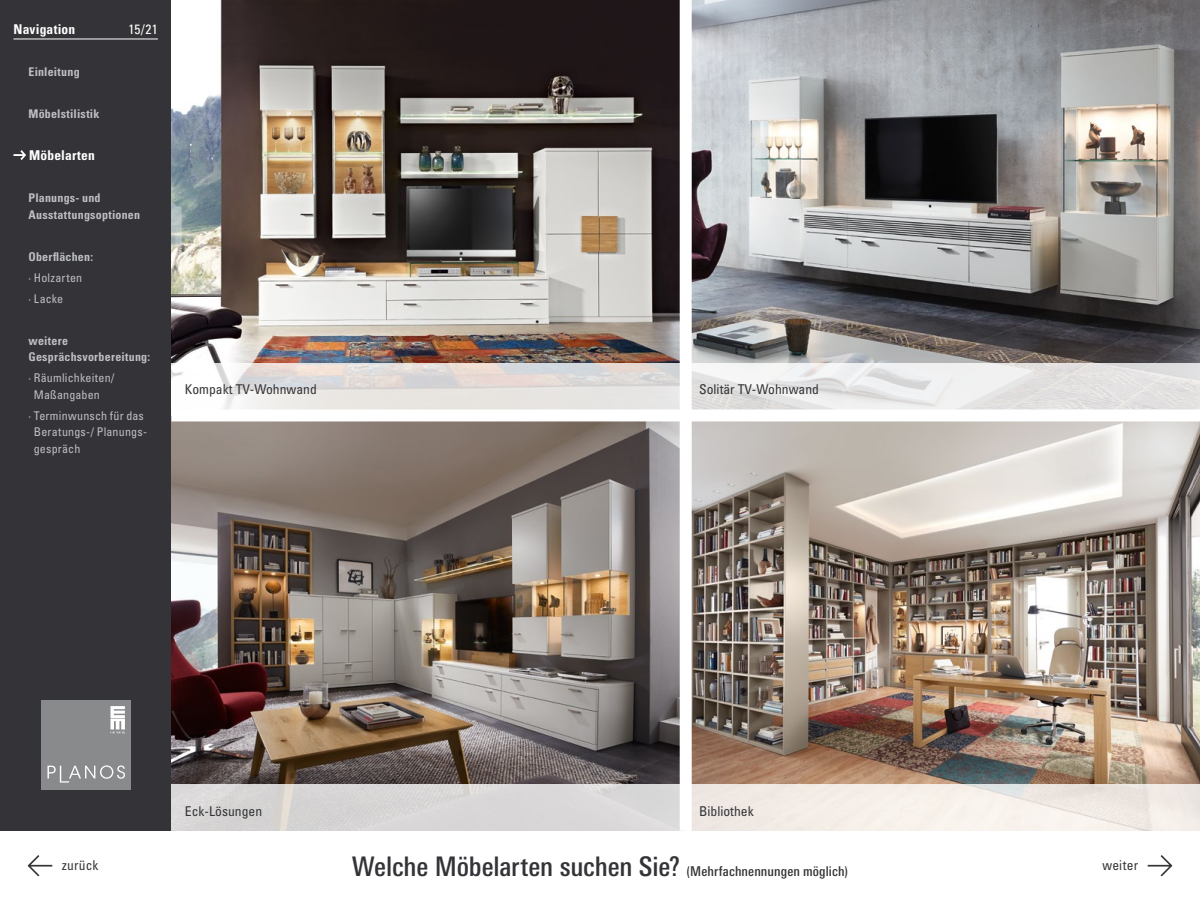
<style>
.page{position:relative;width:1200px;height:900px;background:#fff}
.page>*{position:absolute;margin:0;border:0;box-sizing:border-box;transform-origin:0 0}
.t1{font:500 condensed 27px "Univers Next Pro";letter-spacing:-.005em;color:#343438}
.t2{font:condensed 13.5px "Univers LT Pro";color:#343438}
.t3{font:700 condensed 13.5px "Univers LT Pro";letter-spacing:.015em;color:#fff}
.t4{font:condensed 13.5px "Univers LT Pro";color:#fff}
.t5{font:700 condensed 12px/16.5px "Univers LT Pro";letter-spacing:.02em;color:#bebfc4}
.t6{font:condensed 12px/16.5px "Univers LT Pro";letter-spacing:.015em;color:#bebfc4}
.s1{font-size:13.5px}
</style>
<div class="page">
<div style="left:0;top:0;width:171px;height:831px;background:#343438"></div>
<div style="left:41px;top:701px;width:89px;height:89px;background:#898a8c"></div>
<svg style="left:110px;top:706px;width:15px;height:27px"></svg>
<svg style="left:47px;top:765px;width:78px;height:18px"></svg>
<svg style="left:1148px;top:855px;width:24px;height:21px"></svg>
<svg style="left:28px;top:855px;width:24px;height:21px"></svg>
<img style="left:171px;top:0;width:1029px;height:785px">
<svg style="left:171px;top:363px;width:509px;height:46px;background:#e6e2e1"></svg>
<svg style="left:692px;top:363px;width:508px;height:46px"></svg>
<div style="left:686px;top:785px;width:514px;height:46px;background:#f4ede7"></div>
<div style="left:171px;top:785px;width:509px;height:46px;background:#d8d7d7"></div>
<hr style="left:14px;top:39px;width:144px;height:1px;background:#fff">
<svg style="left:13px;top:150px;width:13px;height:10px"></svg>
<div style="left:680px;top:0;width:12px;height:831px;background:#fff"></div>
<div style="left:171px;top:409px;width:1029px;height:12px;background:#fff"></div>
<p class="t3" style="left:14px;top:21px;width:63px">Navigation</p>
<p class="t4" style="left:129px;top:20px;width:31px">15/21</p>
<p class="t5" style="left:28px;top:63px;width:53px">Einleitung</p>
<p class="t5" style="left:28px;top:105px;width:72px">Möbelstilistik</p>
<p class="t3" style="left:29px;top:147px;width:67px">Möbelarten</p>
<p class="t5" style="left:28px;top:189px;width:113px">Planungs- und<br>Ausstattungsoptionen</p>
<p class="t5" style="left:28px;top:248px;width:66px">Oberflächen:</p>
<p class="t6" style="left:28px;top:267px;width:55px;line-height:21px">· Holzarten · Lacke</p>
<p class="t5" style="left:28px;top:332px;width:123px">weitere<br>Gesprächsvorbereitung:</p>
<p class="t6" style="left:34px;top:369px;width:82px;text-indent:-5px">· Räumlichkeiten/<br>Maßangaben</p>
<p class="t6" style="left:34px;top:407px;width:115px;text-indent:-5px">· Terminwunsch für das<br>Beratungs-/ Planungs&shy;gespräch</p>
<p class="t2" style="left:185px;top:381px;width:133px">Kompakt TV-Wohnwand</p>
<p class="t2" style="left:699px;top:381px;width:121px">Solitär TV-Wohnwand</p>
<p class="t2" style="left:185px;top:802px;width:79px">Eck-Lösungen</p>
<p class="t2" style="left:699px;top:802px;width:56px">Bibliothek</p>
<h1 class="t1" style="left:352px;top:850px;width:498px">Welche Möbelarten suchen Sie? <span class="s1">(Mehrfachnennungen möglich)</span></h1>
<p class="t2" style="left:62px;top:857px;width:38px">zurück</p>
<p class="t2" style="left:1102px;top:857px;width:37px">weiter</p>
</div>
